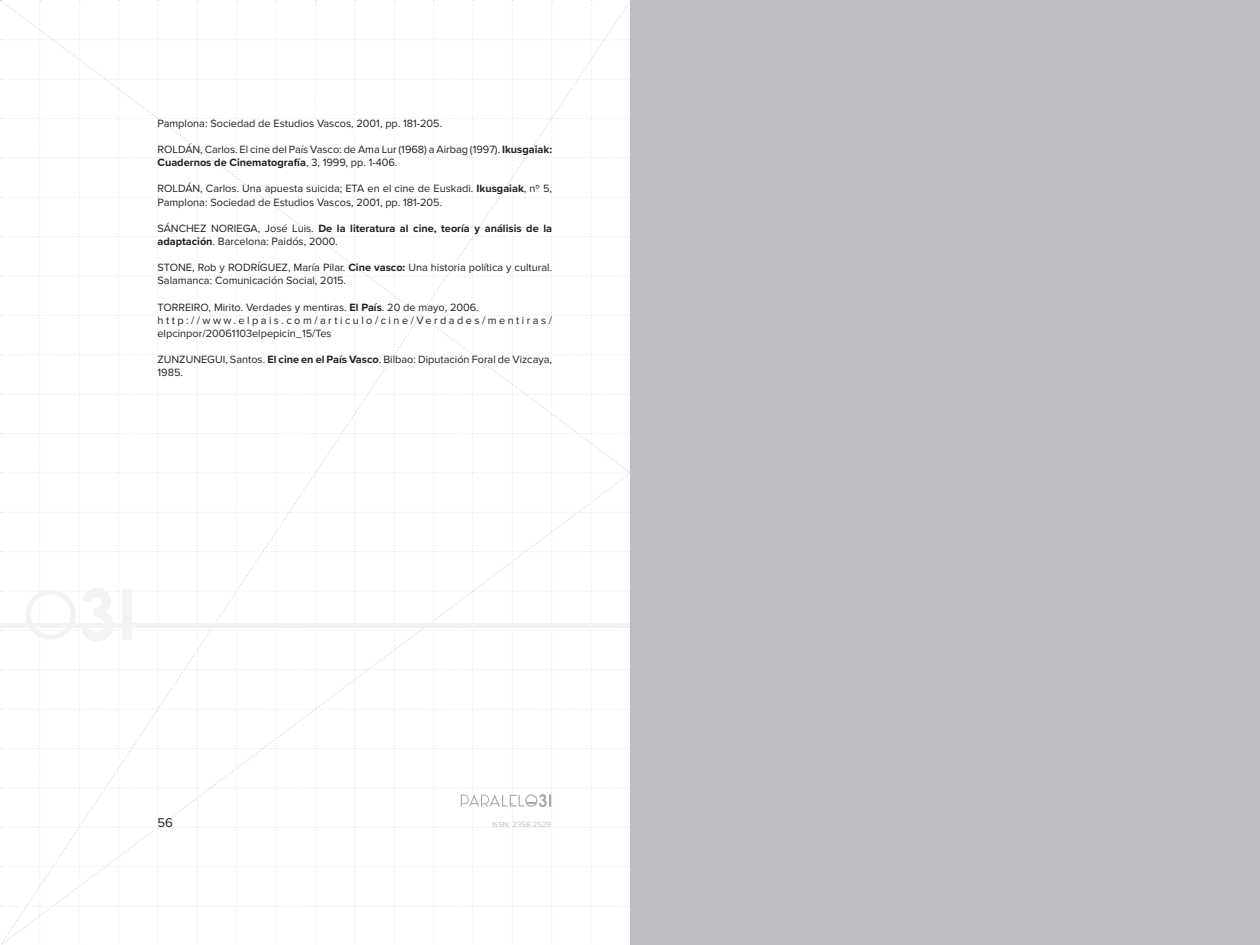
<style>
.page{position:relative;width:1260px;height:945px;background:#fff}
.page>*{position:absolute;margin:0;border:0;box-sizing:border-box;transform-origin:0 0}
.t1{font:13.12px "Proxima Nova";color:#231f20}
.Referência_Texto{font:10.94px/13.1px "Proxima Nova";color:#231f20}
.Referência_Texto-2{font:700 10.94px/13.1px "Proxima Nova";color:#231f20}
.Referência_Texto_sem_recuo{font:10.94px/13.1px "Proxima Nova";letter-spacing:.225em;color:#231f20}
.t2{font:300 7.88px "Proxima Nova";color:#a8a9ad}
.s1{font-weight:700}
.s2{font-weight:400}
.s3{font-size:8.75px}
</style>
<div class="page">
<svg style="left:0;top:0;width:630px;height:945px"></svg>
<div style="left:630px;top:0;width:630px;height:945px;background:#bcbdc0"></div>
<p class="Referência_Texto" style="left:158px;top:116px;width:286px">Pamplona: Sociedad de Estudios Vascos, 2001, pp. 181-205.</p>
<p class="Referência_Texto" style="left:158px;top:142px;width:396px">ROLDÁN, Carlos. El cine del País Vasco: de Ama Lur (1968) a Airbag (1997). <span class="s1">Ikusgaiak:<br>Cuadernos de Cinematografía</span>, 3, 1999, pp. 1-406.</p>
<p class="Referência_Texto" style="left:158px;top:182px;width:396px">ROLDÁN, Carlos. Una apuesta suicida; ETA en el cine de Euskadi. <span class="s1">Ikusgaiak</span>, nº 5,<br>Pamplona: Sociedad de Estudios Vascos, 2001, pp. 181-205.</p>
<p class="Referência_Texto-2" style="left:158px;top:221px;width:396px"><span class="s2">SÁNCHEZ NORIEGA, José Luis.</span> De la literatura al cine, teoría y análisis de la adaptación<span class="s2">. Barcelona: Paidós, 2000.</span></p>
<p class="Referência_Texto" style="left:158px;top:260px;width:396px">STONE, Rob y RODRÍGUEZ, María Pilar. <span class="s1">Cine vasco:</span> Una historia política y cultural.<br>Salamanca: Comunicación Social, 2015.</p>
<p class="Referência_Texto" style="left:158px;top:300px;width:323px">TORREIRO, Mirito. Verdades y mentiras. <span class="s1">El País</span>. 20 de mayo, 2006.</p>
<p class="Referência_Texto_sem_recuo" style="left:158px;top:313px;width:396px">http://www.elpais.com/articulo/cine/Verdades/mentiras/ elpcinpor/20061103elpepicin_15/Tes</p>
<p class="Referência_Texto" style="left:158px;top:352px;width:396px">ZUNZUNEGUI, Santos. <span class="s1">El cine en el País Vasco</span>. Bilbao: Diputación Foral de Vizcaya,<br>1985.</p>
<p class="t1" style="left:158px;top:813px;width:17px">56</p>
<p class="t2" style="left:492px;top:818px;width:61px"><span class="s3">issn:</span> 2358-2529</p>
</div>
